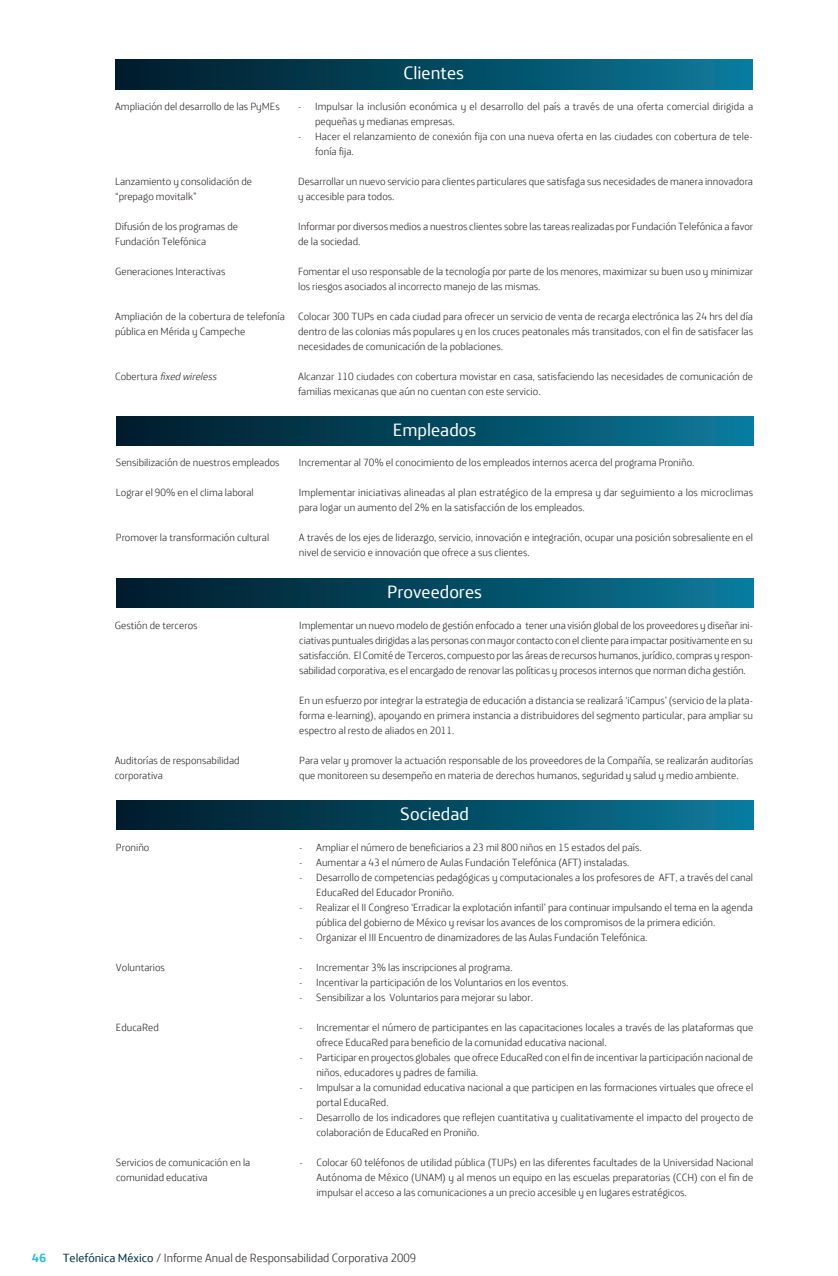
<style>
.page{position:relative;width:838px;height:1276px;background:#fff}
.page>*{position:absolute;margin:0;border:0;box-sizing:border-box;transform-origin:0 0}
.t1{font:18px "Telefonica Text";color:#fff}
.t2{font:300 12px "Telefonica Headline";color:#231f20}
.t3{font:700 12px "Telefonica Text";color:#23bfd5}
.t4{font:300 10.5px/15px "Telefonica Headline";color:#231f20}
.t5{font:italic 300 10.5px "Telefonica Headline";color:#231f20}
.s1{font-style:normal}
.s2{font-family:"Telefonica Text";font-weight:400;color:#00323f}
</style>
<div class="page">
<div style="left:115px;top:60px;width:638px;height:29px;background:linear-gradient(to right,#001927,#0a7a9a)"></div>
<div style="left:116px;top:416px;width:637px;height:29px;background:linear-gradient(to right,#001927,#0a7a9a)"></div>
<div style="left:116px;top:578px;width:637px;height:30px;background:linear-gradient(to right,#001927,#0a7a9a)"></div>
<div style="left:116px;top:800px;width:637px;height:29px;background:linear-gradient(to right,#001927,#0a7a9a)"></div>
<p class="t4" style="left:115px;top:99px;width:166px">Ampliación del desarrollo de las PyMEs</p>
<p class="t4" style="left:115px;top:174px;width:138px">Lanzamiento y consolidación de “prepago movitalk”</p>
<p class="t4" style="left:115px;top:219px;width:124px">Difusión de los programas de<br>Fundación Telefónica</p>
<p class="t4" style="left:115px;top:264px;width:112px">Generaciones Interactivas</p>
<p class="t4" style="left:115px;top:309px;width:171px">Ampliación de la cobertura de telefonía pública en Mérida y Campeche</p>
<p class="t5" style="left:115px;top:370px;width:105px"><span class="s1">C o b e r t u r a</span> fixed wireless</p>
<p class="t4" style="left:116px;top:455px;width:165px">Sensibilización de nuestros empleados</p>
<p class="t4" style="left:116px;top:485px;width:139px">Lograr el 90% en el clima laboral</p>
<p class="t4" style="left:116px;top:530px;width:155px">Promover la transformación cultural</p>
<p class="t4" style="left:115px;top:617px;width:84px">Gestión de terceros</p>
<p class="t4" style="left:115px;top:752px;width:126px">Auditorías de responsabilidad corporativa</p>
<p class="t4" style="left:116px;top:839px;width:35px">Proniño</p>
<p class="t4" style="left:116px;top:959px;width:50px">Voluntarios</p>
<p class="t4" style="left:116px;top:1019px;width:44px">EducaRed</p>
<p class="t4" style="left:116px;top:1154px;width:136px">Servicios de comunicación en la comunidad educativa</p>
<h1 class="t1" style="left:403px;top:61px;width:62px">Clientes</h1>
<p class="t4" style="left:315px;top:99px;width:439px;text-indent:-17px">- Impulsar la inclusión económica y el desarrollo del país a través de una oferta comercial dirigida a pequeñas y medianas empresas.</p>
<p class="t4" style="left:315px;top:129px;width:439px;text-indent:-17px">- Hacer el relanzamiento de conexión fija con una nueva oferta en las ciudades con cobertura de tele&shy;fonía fija.</p>
<p class="t4" style="left:298px;top:174px;width:456px">Desarrollar un nuevo servicio para clientes particulares que satisfaga sus necesidades de manera innovadora y accesible para todos.</p>
<p class="t4" style="left:298px;top:219px;width:456px">Informar por diversos medios a nuestros clientes sobre las tareas realizadas por Fundación Telefónica a favor de la sociedad.</p>
<p class="t4" style="left:298px;top:264px;width:456px">Fomentar el uso responsable de la tecnología por parte de los menores, maximizar su buen uso y minimizar los riesgos asociados al incorrecto manejo de las mismas.</p>
<p class="t4" style="left:298px;top:309px;width:456px;text-align:justify">Colocar 300 TUPs en cada ciudad para ofrecer un servicio de venta de recarga electrónica las 24 hrs del día dentro de las colonias más populares y en los cruces peatonales más transitados, con el fin de satisfacer las necesidades de comunicación de la poblaciones.</p>
<p class="t4" style="left:298px;top:369px;width:456px">Alcanzar 110 ciudades con cobertura movistar en casa, satisfaciendo las necesidades de comunicación de familias mexicanas que aún no cuentan con este servicio.</p>
<h1 class="t1" style="left:393px;top:417px;width:85px">Empleados</h1>
<p class="t4" style="left:299px;top:455px;width:397px">Incrementar al 70% el conocimiento de los empleados internos acerca del programa Proniño.</p>
<p class="t4" style="left:299px;top:485px;width:456px">Implementar iniciativas alineadas al plan estratégico de la empresa y dar seguimiento a los microclimas para logar un aumento del 2% en la satisfacción de los empleados.</p>
<p class="t4" style="left:299px;top:530px;width:455px">A través de los ejes de liderazgo, servicio, innovación e integración, ocupar una posición sobresaliente en el nivel de servicio e innovación que ofrece a sus clientes.</p>
<h1 class="t1" style="left:387px;top:580px;width:96px">Proveedores</h1>
<p class="t4" style="left:299px;top:617px;width:455px;text-align:justify">Implementar un nuevo modelo de gestión enfocado a tener una visión global de los proveedores y diseñar ini&shy;ciativas puntuales dirigidas a las personas con mayor contacto con el cliente para impactar positivamente en su satisfacción. El Comité de Terceros, compuesto por las áreas de recursos humanos, jurídico, compras y respon&shy;sabilidad corporativa, es el encargado de renovar las políticas y procesos internos que norman dicha gestión.</p>
<p class="t4" style="left:299px;top:692px;width:455px;text-align:justify">En un esfuerzo por integrar la estrategia de educación a distancia se realizará ‘iCampus’ (servicio de la plata&shy;forma e-learning), apoyando en primera instancia a distribuidores del segmento particular, para ampliar su espectro al resto de aliados en 2011.</p>
<p class="t4" style="left:299px;top:752px;width:455px">Para velar y promover la actuación responsable de los proveedores de la Compañía, se realizarán auditorías que monitoreen su desempeño en materia de derechos humanos, seguridad y salud y medio ambiente.</p>
<h1 class="t1" style="left:400px;top:802px;width:70px">Sociedad</h1>
<p class="t4" style="left:299px;top:839px;width:344px">- Ampliar el número de beneficiarios a 23 mil 800 niños en 15 estados del país.</p>
<p class="t4" style="left:299px;top:854px;width:332px">- Aumentar a 43 el número de Aulas Fundación Telefónica (AFT) instaladas.</p>
<p class="t4" style="left:316px;top:869px;width:438px;text-indent:-17px">- Desarrollo de competencias pedagógicas y computacionales a los profesores de AFT, a través del canal<br>EducaRed del Educador Proniño.</p>
<p class="t4" style="left:316px;top:899px;width:438px;text-indent:-17px">- Realizar el II Congreso ‘Erradicar la explotación infantil’ para continuar impulsando el tema en la agenda pública del gobierno de México y revisar los avances de los compromisos de la primera edición.</p>
<p class="t4" style="left:299px;top:929px;width:350px">- Organizar el III Encuentro de dinamizadores de las Aulas Fundación Telefónica.</p>
<p class="t4" style="left:299px;top:959px;width:215px">- Incrementar 3% las inscripciones al programa.</p>
<p class="t4" style="left:299px;top:974px;width:271px">- Incentivar la participación de los Voluntarios en los eventos.</p>
<p class="t4" style="left:299px;top:989px;width:235px">- Sensibilizar a los Voluntarios para mejorar su labor.</p>
<p class="t4" style="left:316px;top:1019px;width:438px;text-indent:-17px">- Incrementar el número de participantes en las capacitaciones locales a través de las plataformas que ofrece EducaRed para beneficio de la comunidad educativa nacional.</p>
<p class="t4" style="left:316px;top:1049px;width:438px;text-indent:-17px">- Participar en proyectos globales que ofrece EducaRed con el fin de incentivar la participación nacional de niños, educadores y padres de familia.</p>
<p class="t4" style="left:316px;top:1079px;width:438px;text-indent:-17px">- Impulsar a la comunidad educativa nacional a que participen en las formaciones virtuales que ofrece el portal EducaRed.</p>
<p class="t4" style="left:316px;top:1109px;width:438px;text-indent:-17px">- Desarrollo de los indicadores que reflejen cuantitativa y cualitativamente el impacto del proyecto de colaboración de EducaRed en Proniño.</p>
<p class="t4" style="left:316px;top:1154px;width:438px;text-align:justify;text-indent:-17px">- Colocar 60 teléfonos de utilidad pública (TUPs) en las diferentes facultades de la Universidad Nacional Autónoma de México (UNAM) y al menos un equipo en las escuelas preparatorias (CCH) con el fin de impulsar el acceso a las comunicaciones a un precio accesible y en lugares estratégicos.</p>
<p class="t3" style="left:32px;top:1249px;width:16px">46</p>
<p class="t2" style="left:63px;top:1249px;width:355px"><span class="s2">Telefónica México</span> / Informe Anual de Responsabilidad Corporativa 2009</p>
</div>
